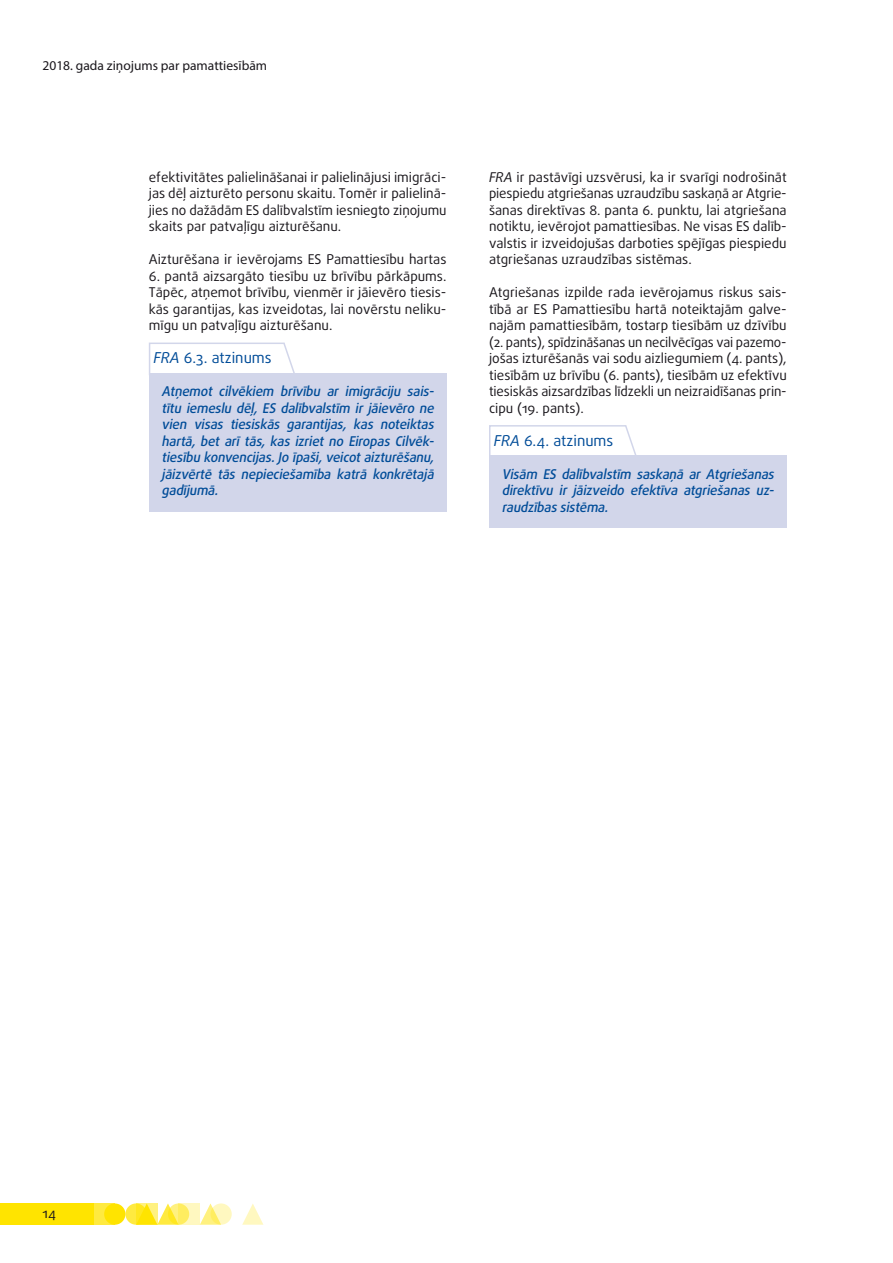
<style>
.page{position:relative;width:893px;height:1263px;background:#fff}
.page>*{position:absolute;margin:0;border:0;box-sizing:border-box;transform-origin:0 0}
.opinion_header_sw{font:15px "Daxline Pro";color:#004c98}
.body_text{font:13.5px/16.5px "Daxline Pro";color:#1a171c;text-align:justify}
.opinion_text_SW_last{font:italic 500 13.5px/16.5px "Daxline Pro";letter-spacing:-.01em;color:#004c98;text-align:justify}
.t1{font:13.5px "Myriad Pro";color:#1a171c}
.s1{font-style:italic}
</style>
<div class="page">
<svg style="left:125px;top:1203px;width:22px;height:22px"></svg>
<div style="left:94px;top:1203px;width:21px;height:22px;background:#ffea40"></div>
<div style="left:0;top:1203px;width:94px;height:22px;background:#ffe400"></div>
<svg style="left:200px;top:1203px;width:18px;height:22px"></svg>
<svg style="left:242px;top:1204px;width:21px;height:21px"></svg>
<div style="left:104px;top:1203px;width:21px;height:22px;background:#ffe400;border-radius:50%"></div>
<svg style="left:157px;top:1203px;width:18px;height:22px"></svg>
<svg style="left:168px;top:1203px;width:21px;height:22px"></svg>
<svg style="left:210px;top:1203px;width:22px;height:22px"></svg>
<svg style="left:136px;top:1203px;width:21px;height:22px"></svg>
<svg style="left:179px;top:1203px;width:21px;height:22px"></svg>
<div style="left:149px;top:373px;width:297px;height:138px;background:#d2d6ea"></div>
<div style="left:489px;top:456px;width:298px;height:72px;background:#d2d6ea"></div>
<svg style="left:149px;top:342px;width:146px;height:31px"></svg>
<svg style="left:489px;top:425px;width:149px;height:31px"></svg>
<p class="t1" style="left:43px;top:57px;width:226px">2018. gada ziņojums par pamattiesībām</p>
<p class="body_text" style="left:149px;top:169px;width:299px">efektivitātes palielināšanai ir palielinājusi imigrāci&shy;jas dēļ aizturēto personu skaitu. Tomēr ir palielinā&shy;jies no dažādām ES dalībvalstīm iesniegto ziņojumu skaits par patvaļīgu aizturēšanu.</p>
<p class="body_text" style="left:149px;top:251px;width:299px">Aizturēšana ir ievērojams ES Pamattiesību hartas</p>
<p class="body_text" style="left:149px;top:268px;width:299px">6. pantā aizsargāto tiesību uz brīvību pārkāpums.<br>Tāpēc, atņemot brīvību, vienmēr ir jāievēro tiesis&shy;kās garantijas, kas izveidotas, lai novērstu neliku&shy;mīgu un patvaļīgu aizturēšanu.</p>
<p class="opinion_header_sw" style="left:153px;top:348px;width:120px"><span class="s1">FRA</span> 6.3. atzinums</p>
<p class="opinion_text_SW_last" style="left:162px;top:383px;width:277px">Atņemot cilvēkiem brīvību ar imigrāciju sais&shy;tītu iemeslu dēļ, ES dalībvalstīm ir jāievēro ne vien visas tiesiskās garantijas, kas noteiktas hartā, bet arī tās, kas izriet no Eiropas Cilvēk&shy;tiesību konvencijas.Jo īpaši,veicotaizturēšanu, jāizvērtē tās nepieciešamība katrā konkrētajā gadījumā.</p>
<p class="body_text" style="left:489px;top:169px;width:299px"><span class="s1">FRA</span> ir pastāvīgi uzsvērusi, ka ir svarīgi nodrošināt piespiedu atgriešanas uzraudzību saskaņā ar Atgrie&shy;šanas direktīvas 8. panta 6. punktu, lai atgriešana notiktu, ievērojot pamattiesības. Ne visas ES dalīb&shy;valstis ir izveidojušas darboties spējīgas piespiedu atgriešanas uzraudzības sistēmas.</p>
<p class="body_text" style="left:489px;top:284px;width:299px">Atgriešanas izpilde rada ievērojamus riskus sais&shy;tībā ar ES Pamattiesību hartā noteiktajām galve&shy;najām pamattiesībām, tostarp tiesībām uz dzīvību (2. pants), spīdzināšanas un necilvēcīgas vai pazemo&shy;jošas izturēšanās vai sodu aizliegumiem (4. pants), tiesībām uz brīvību (6. pants), tiesībām uz efektīvu tiesiskās aizsardzības līdzekli un neizraidīšanas prin&shy;cipu (19. pants).</p>
<p class="opinion_header_sw" style="left:494px;top:431px;width:121px"><span class="s1">FRA</span> 6.4. atzinums</p>
<p class="opinion_text_SW_last" style="left:502px;top:466px;width:277px">Visām ES dalībvalstīm saskaņā ar Atgriešanas direktīvu ir jāizveido efektīva atgriešanas uz&shy;raudzībassistēma.</p>
<p class="body_text" style="left:43px;top:1205px;width:15px">14</p>
</div>
